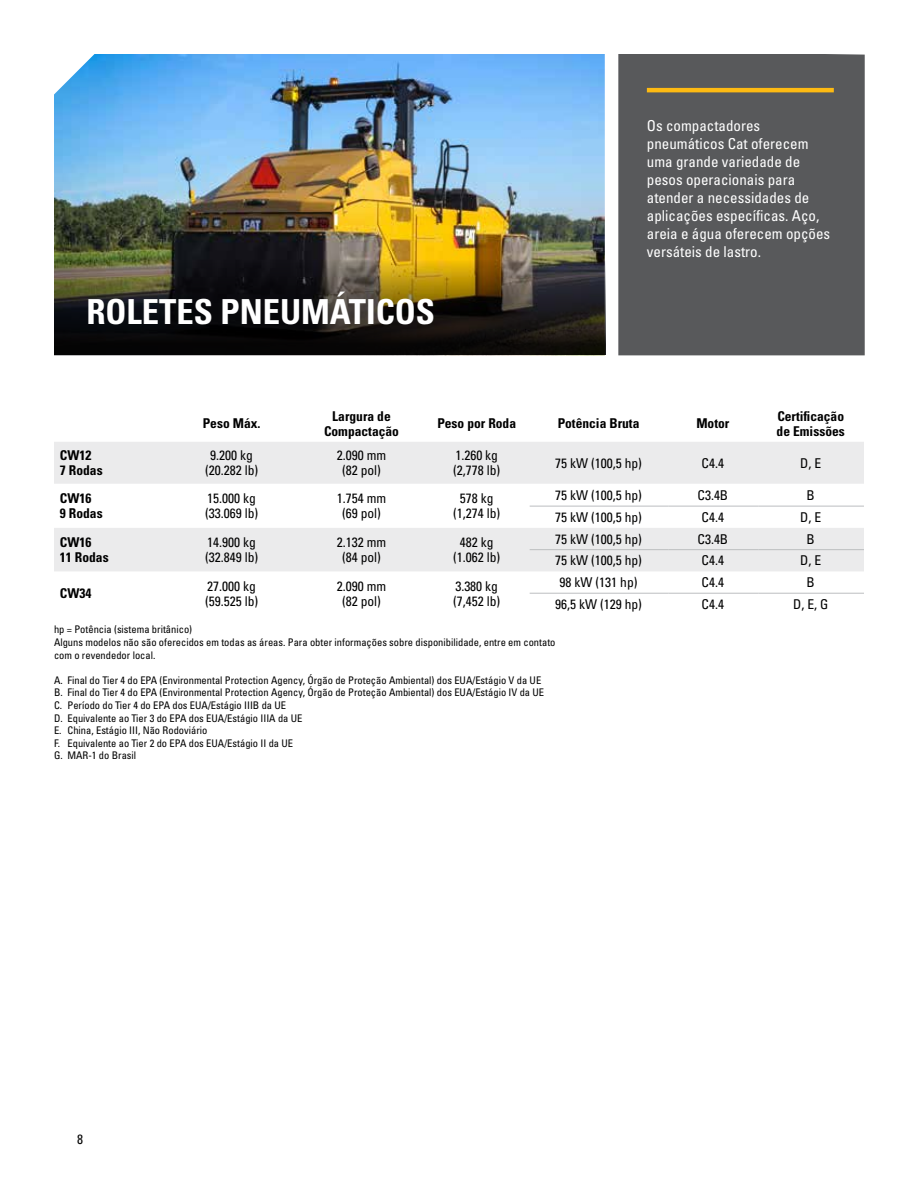
<style>
.page{position:relative;width:918px;height:1188px;background:#fff}
.page>*{position:absolute;margin:0;border:0;box-sizing:border-box;transform-origin:0 0}
.t1{font:700 condensed 34.5px "Univers LT Std";color:#fff}
.t2{font:condensed 15px/18px "Univers LT Std";color:#fff}
.t3{font:condensed 13.5px/15px "Univers LT Std";color:#000;text-align:center}
.t4{font:700 condensed 13.5px/15px "Univers LT Std";color:#000}
.t5{font:condensed 10.5px/12.6px "Univers LT Std";color:#000}
</style>
<div class="page">
<img style="left:54px;top:54px;width:551px;height:57px">
<div style="left:54px;top:442px;width:810px;height:42px;background:#ebebec"></div>
<div style="left:54px;top:528px;width:810px;height:43px;background:#ebebec"></div>
<hr style="left:530px;top:506px;width:138px;height:1px;background:#bcbec0">
<hr style="left:668px;top:506px;width:90px;height:1px;background:#bcbec0">
<hr style="left:758px;top:506px;width:106px;height:1px;background:#bcbec0">
<hr style="left:530px;top:549px;width:138px;height:1px;background:#bcbec0">
<hr style="left:668px;top:549px;width:90px;height:1px;background:#bcbec0">
<hr style="left:758px;top:549px;width:106px;height:1px;background:#bcbec0">
<hr style="left:530px;top:593px;width:138px;height:1px;background:#bcbec0">
<hr style="left:668px;top:593px;width:90px;height:1px;background:#bcbec0">
<hr style="left:758px;top:593px;width:106px;height:1px;background:#bcbec0">
<div style="left:618px;top:54px;width:247px;height:301px;background:#58595b"></div>
<hr style="left:647px;top:88px;width:187px;height:4px;background:#fdba12">
<img style="left:54px;top:111px;width:552px;height:244px">
<h1 class="t1" style="left:86px;top:290px;width:350px">ROLETES PNEUMÁTICOS</h1>
<h2 class="t2" style="left:647px;top:116px;width:185px">Os compactadores pneumáticos Cat oferecem uma grande variedade de pesos operacionais para atender a necessidades de aplicações específicas. Aço, areia e água oferecem opções versáteis de lastro.</h2>
<p class="t4" style="left:203px;top:416px;width:59px">Peso Máx.</p>
<p class="t4" style="left:324px;top:408px;width:77px;text-align:center">Largura de<br>Compactação</p>
<p class="t4" style="left:437px;top:416px;width:80px">Peso por Roda</p>
<p class="t4" style="left:558px;top:416px;width:83px">Potência Bruta</p>
<p class="t4" style="left:696px;top:416px;width:34px">Motor</p>
<p class="t4" style="left:777px;top:408px;width:70px">Certificação de Emissões</p>
<p class="t4" style="left:60px;top:448px;width:44px">CW12<br>7 Rodas</p>
<p class="t3" style="left:205px;top:448px;width:55px">9.200 kg (20.282 lb)</p>
<p class="t3" style="left:337px;top:448px;width:51px">2.090 mm (82 pol)</p>
<p class="t3" style="left:453px;top:448px;width:49px;text-align:left">1.260 kg (2,778 lb)</p>
<p class="t3" style="left:555px;top:455px;width:88px">75 kW (100,5 hp)</p>
<p class="t3" style="left:702px;top:455px;width:24px">C4.4</p>
<p class="t3" style="left:800px;top:455px;width:22px">D, E</p>
<p class="t4" style="left:60px;top:491px;width:44px">CW16<br>9 Rodas</p>
<p class="t3" style="left:205px;top:491px;width:55px;text-align:left">15.000 kg (33.069 lb)</p>
<p class="t3" style="left:337px;top:491px;width:51px">1.754 mm (69 pol)</p>
<p class="t3" style="left:453px;top:491px;width:49px">578 kg (1,274 lb)</p>
<p class="t3" style="left:555px;top:487px;width:88px">75 kW (100,5 hp)</p>
<p class="t3" style="left:698px;top:487px;width:32px">C3.4B</p>
<p class="t3" style="left:807px;top:487px;width:10px">B</p>
<p class="t3" style="left:555px;top:509px;width:88px">75 kW (100,5 hp)</p>
<p class="t3" style="left:702px;top:509px;width:24px">C4.4</p>
<p class="t3" style="left:800px;top:509px;width:22px">D, E</p>
<p class="t4" style="left:60px;top:535px;width:50px">CW16<br>11 Rodas</p>
<p class="t3" style="left:205px;top:535px;width:55px;text-align:left">14.900 kg (32.849 lb)</p>
<p class="t3" style="left:337px;top:535px;width:51px">2.132 mm (84 pol)</p>
<p class="t3" style="left:453px;top:535px;width:49px">482 kg (1.062 lb)</p>
<p class="t3" style="left:555px;top:531px;width:88px">75 kW (100,5 hp)</p>
<p class="t3" style="left:698px;top:531px;width:32px">C3.4B</p>
<p class="t3" style="left:807px;top:531px;width:10px">B</p>
<p class="t3" style="left:555px;top:553px;width:88px">75 kW (100,5 hp)</p>
<p class="t3" style="left:702px;top:553px;width:24px">C4.4</p>
<p class="t3" style="left:800px;top:553px;width:22px">D, E</p>
<p class="t4" style="left:60px;top:586px;width:33px">CW34</p>
<p class="t3" style="left:205px;top:578px;width:55px;text-align:left">27.000 kg (59.525 lb)</p>
<p class="t3" style="left:337px;top:578px;width:51px">2.090 mm (82 pol)</p>
<p class="t3" style="left:453px;top:578px;width:49px;text-align:left">3.380 kg (7,452 lb)</p>
<p class="t3" style="left:560px;top:575px;width:79px">98 kW (131 hp)</p>
<p class="t3" style="left:702px;top:575px;width:24px">C4.4</p>
<p class="t3" style="left:807px;top:575px;width:10px">B</p>
<p class="t3" style="left:555px;top:596px;width:88px">96,5 kW (129 hp)</p>
<p class="t3" style="left:702px;top:596px;width:24px">C4.4</p>
<p class="t3" style="left:793px;top:596px;width:37px">D, E, G</p>
<p class="t5" style="left:54px;top:623px;width:503px">hp = Potência (sistema britânico)<br>Alguns modelos não são oferecidos em todas as áreas. Para obter informações sobre disponibilidade, entre em contato com o revendedor local.</p>
<p class="t5" style="left:54px;top:674px;width:492px">A. Final do Tier 4 do EPA (Environmental Protection Agency, Órgão de Proteção Ambiental) dos EUA/Estágio V da UE B. Final do Tier 4 do EPA (Environmental Protection Agency, Órgão de Proteção Ambiental) dos EUA/Estágio IV da UE C. Período do Tier 4 do EPA dos EUA/Estágio IIIB da UE<br>D. Equivalente ao Tier 3 do EPA dos EUA/Estágio IIIA da UE<br>E. China, Estágio III, Não Rodoviário<br>F. Equivalente ao Tier 2 do EPA dos EUA/Estágio II da UE<br>G. MAR-1 do Brasil</p>
<p class="t3" style="left:77px;top:1131px;width:7px">8</p>
</div>
